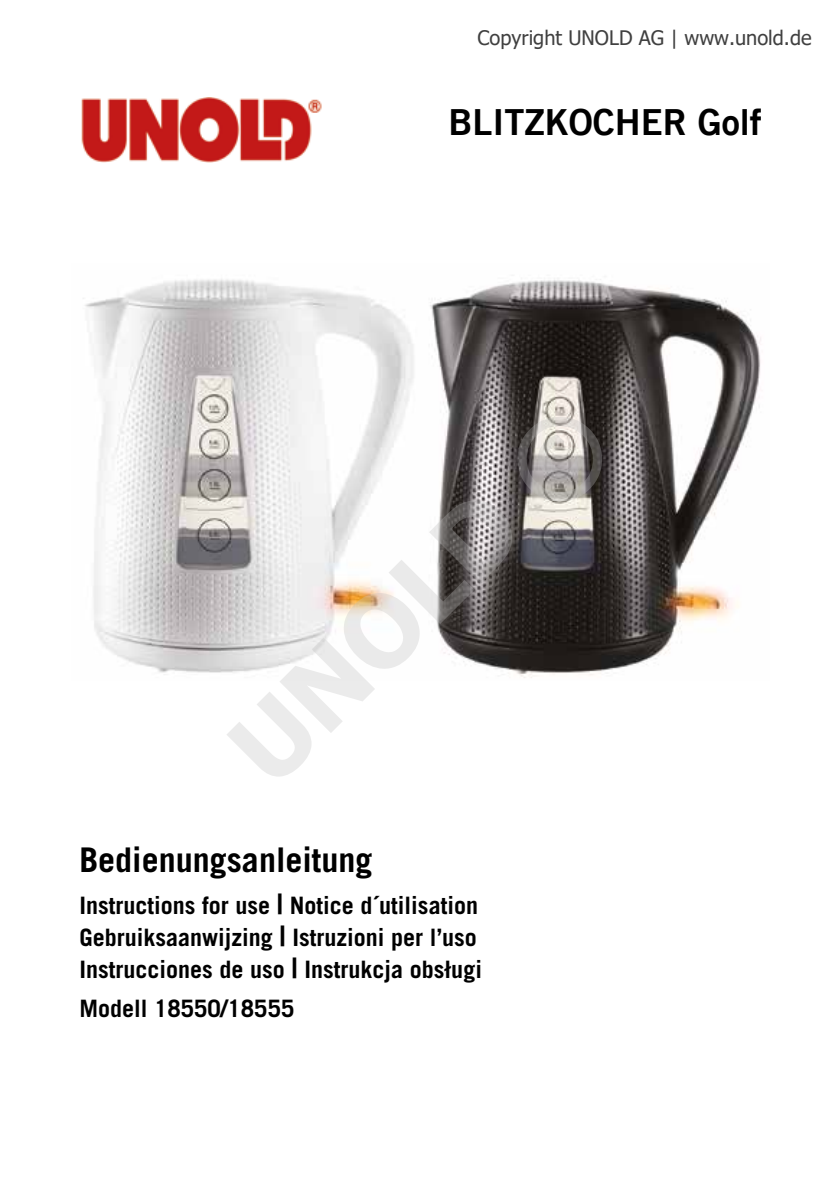
<style>
.page{position:relative;width:840px;height:1191px;background:#fff}
.page>*{position:absolute;margin:0;border:0;box-sizing:border-box;transform-origin:0 0}
.t1{font:700 100px "Tahoma";color:rgb(191 191 191/.31)}
.t2{font:36px "Trade Gothic LT Com Bd 2";color:#000}
.t3{font:700 34px "Trade Gothic LT Com";color:#000}
.t4{font:700 24px/32px "Trade Gothic LT Com";color:#000}
.t5{font:20px "Tahoma";color:#404040}
.s1{font-size:28px}
</style>
<div class="page">
<img style="left:81px;top:97px;width:241px;height:65px">
<img style="left:83px;top:279px;width:678px;height:399px">
<p class="t5" style="left:477px;top:25px;width:335px">Copyright UNOLD AG | www.unold.de</p>
<h2 class="t2" style="left:448px;top:99px;width:315px">BLITZKOCHER Golf</h2>
<h1 class="t1" style="left:198px;top:715px;width:485px;rotate:-45deg">UNOLD ©</h1>
<h3 class="t3" style="left:79px;top:839px;width:294px">Bedienungsanleitung</h3>
<p class="t4" style="left:79px;top:889px;width:404px">Instructions for use <span class="s1">|</span> Notice d´utilisation<br>Gebruiksaanwijzing <span class="s1">|</span> Istruzioni per l’uso<br>Instrucciones de uso <span class="s1">|</span> Instrukcja obsługi</p>
<p class="t4" style="left:79px;top:992px;width:216px">Modell 18550/18555</p>
</div>
